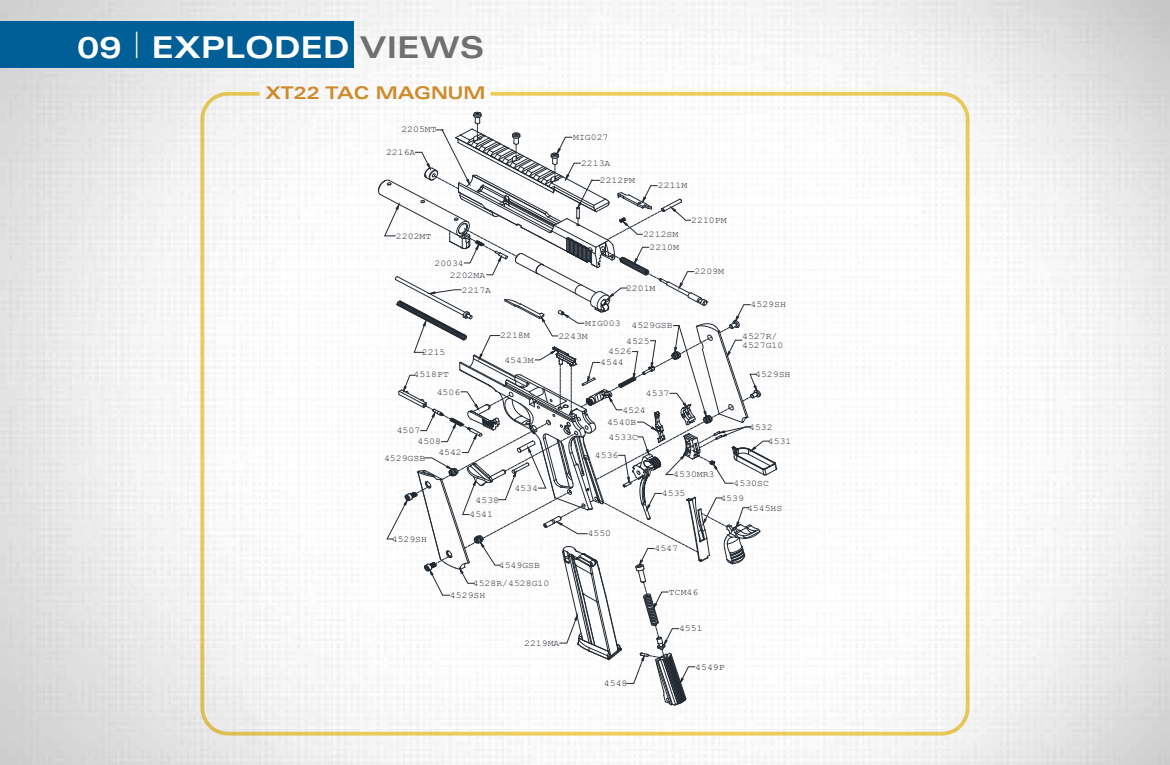
<style>
.page{position:relative;width:1170px;height:765px;background:#fff}
.page>*{position:absolute;margin:0;border:0;box-sizing:border-box;transform-origin:0 0}
.t1{font:700 expanded 30px "Univers";color:#fff}
.t2{font:700 expanded 17.5px "Univers";color:#cf8b2a}
.t3{font:9px/15.1px "Courier New";color:#222931;scale:1.1 1}
.s1{font-weight:100;font-stretch:ultra-condensed;font-size:36.25px}
.s2{color:#6f7072}
</style>
<div class="page">
<img style="left:0;top:0;width:1170px;height:765px">
<div style="left:0;top:21px;width:353px;height:47px;background:#005f97"></div>
<div style="left:200px;top:92px;width:770px;height:644px;border:4px solid #efc635;border-radius:26px"></div>
<svg style="left:378px;top:112px;width:399px;height:594px"></svg>
<h1 class="t1" style="left:77px;top:31px;width:408px">09 <span class="s1">|</span> EXPLODED <span class="s2">VIEWS</span></h1>
<h2 class="t2" style="left:265px;top:83px;width:222px">XT22 TAC MAGNUM</h2>
<p class="t3" style="left:401px;top:122px;width:34px">2205MT</p>
<p class="t3" style="left:386px;top:144px;width:28px">2216A</p>
<p class="t3" style="left:573px;top:129px;width:34px">MIG027</p>
<p class="t3" style="left:600px;top:154px;width:34px;line-height:17px;text-indent:-19px">2213A<br>2212PM</p>
<p class="t3" style="left:658px;top:178px;width:28px">2211M</p>
<p class="t3" style="left:691px;top:212px;width:34px">2210PM</p>
<p class="t3" style="left:396px;top:228px;width:34px">2202MT</p>
<p class="t3" style="left:643px;top:226px;width:34px">2212SM</p>
<p class="t3" style="left:650px;top:239px;width:28px">2210M</p>
<p class="t3" style="left:450px;top:257px;width:34px;line-height:11.9px;text-indent:-16px">20034<br>2202MA</p>
<p class="t3" style="left:695px;top:264px;width:28px">2209M</p>
<p class="t3" style="left:462px;top:282px;width:28px">2217A</p>
<p class="t3" style="left:626px;top:280px;width:28px">2201M</p>
<p class="t3" style="left:751px;top:297px;width:34px">4529SH</p>
<p class="t3" style="left:422px;top:344px;width:23px">2215</p>
<p class="t3" style="left:500px;top:328px;width:28px">2218M</p>
<p class="t3" style="left:504px;top:352px;width:28px">4543M</p>
<p class="t3" style="left:626px;top:318px;width:44px;text-indent:-41px">MIG003 4529GSB<br>4525</p>
<p class="t3" style="left:558px;top:328px;width:28px">2243M</p>
<p class="t3" style="left:608px;top:344px;width:23px">4526</p>
<p class="t3" style="left:600px;top:354px;width:23px">4544</p>
<p class="t3" style="left:742px;top:331px;width:39px;line-height:9.1px">4527R/<br>4527G10</p>
<p class="t3" style="left:414px;top:366px;width:34px">4518PT</p>
<p class="t3" style="left:755px;top:366px;width:34px">4529SH</p>
<p class="t3" style="left:437px;top:384px;width:23px">4506</p>
<p class="t3" style="left:646px;top:385px;width:23px">4537</p>
<p class="t3" style="left:622px;top:402px;width:23px">4524</p>
<p class="t3" style="left:397px;top:423px;width:23px">4507</p>
<p class="t3" style="left:417px;top:434px;width:23px">4508</p>
<p class="t3" style="left:438px;top:445px;width:23px">4542</p>
<p class="t3" style="left:384px;top:450px;width:39px">4529GSB</p>
<p class="t3" style="left:607px;top:414px;width:28px">4540B</p>
<p class="t3" style="left:609px;top:429px;width:28px">4533C</p>
<p class="t3" style="left:595px;top:447px;width:23px">4536</p>
<p class="t3" style="left:749px;top:419px;width:23px">4532</p>
<p class="t3" style="left:768px;top:433px;width:23px">4531</p>
<p class="t3" style="left:673px;top:467px;width:39px">4530MR3</p>
<p class="t3" style="left:470px;top:492px;width:28px;line-height:14.8px;text-indent:6px">4538<br>4541</p>
<p class="t3" style="left:514px;top:480px;width:23px">4534</p>
<p class="t3" style="left:662px;top:486px;width:23px">4535</p>
<p class="t3" style="left:720px;top:475px;width:46px;text-indent:13px">4530SC<br>4539</p>
<p class="t3" style="left:747px;top:500px;width:34px">4545HS</p>
<p class="t3" style="left:392px;top:531px;width:34px">4529SH</p>
<p class="t3" style="left:588px;top:526px;width:23px">4550</p>
<p class="t3" style="left:655px;top:541px;width:23px">4547</p>
<p class="t3" style="left:473px;top:556px;width:71px;line-height:18px;text-indent:26px">4549GSB<br>4528R/4528G10</p>
<p class="t3" style="left:450px;top:587px;width:34px">4529SH</p>
<p class="t3" style="left:669px;top:584px;width:28px">TCM46</p>
<p class="t3" style="left:524px;top:635px;width:34px">2219MA</p>
<p class="t3" style="left:604px;top:676px;width:23px">4548</p>
<p class="t3" style="left:679px;top:621px;width:23px">4551</p>
<p class="t3" style="left:695px;top:659px;width:28px">4549P</p>
</div>
